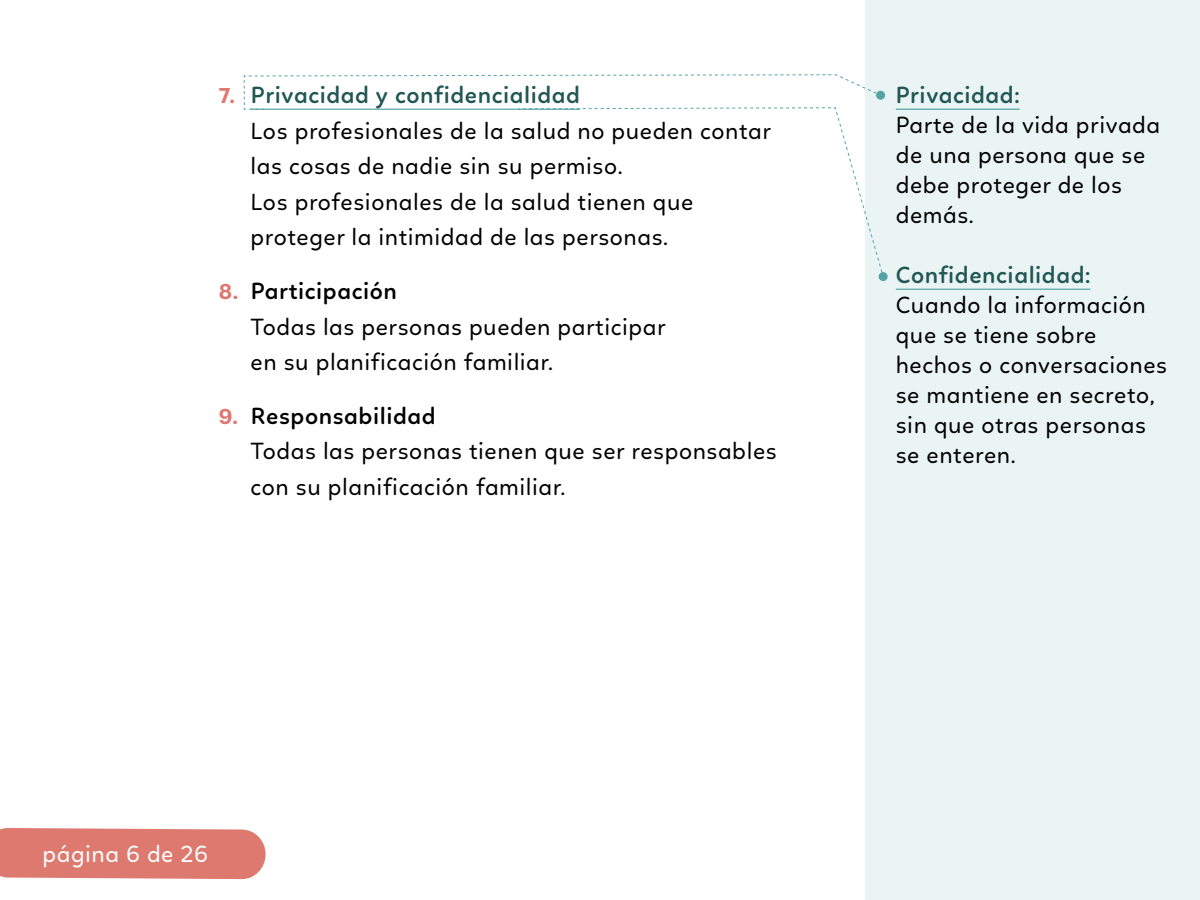
<style>
.page{position:relative;width:1200px;height:900px;background:#fff}
.page>*{position:absolute;margin:0;border:0;box-sizing:border-box;transform-origin:0 0}
.t1{font:24px/30px "Linotte";letter-spacing:.025em;color:#000}
.t2{font:600 24px "Linotte";letter-spacing:.025em;color:#215754}
.t3{font:24px "Linotte";letter-spacing:.025em;color:#fff}
.s1{font-family:"Graphik";font-size:21px;color:#de7870}
.s2{font-family:"Graphik";font-weight:600;font-size:21px;color:#de7870}
.s3{font-weight:600}
</style>
<div class="page">
<div style="left:866px;top:0;width:334px;height:900px;background:#eaf4f4"></div>
<hr style="left:896px;top:109px;width:124px;height:1px;background:#54a3a6">
<hr style="left:896px;top:289px;width:194px;height:1px;background:#54a3a6">
<div style="left:879px;top:272px;width:9px;height:9px;background:#54a3a6;border-radius:50%"></div>
<svg style="left:243px;top:74px;width:640px;height:201px"></svg>
<div style="left:876px;top:91px;width:9px;height:9px;background:#54a3a6;border-radius:50%"></div>
<div style="left:0;top:828px;width:266px;height:51px;background:#de796f"></div>
<hr style="left:251px;top:109px;width:329px;height:1px;background:#54a3a6">
<p class="t2" style="left:219px;top:81px;width:363px"><span class="s1">7.</span> Privacidad y confidencialidad</p>
<p class="t2" style="left:896px;top:81px;width:125px">Privacidad:</p>
<p class="t1" style="left:896px;top:110px;width:266px">Parte de la vida privada de una persona que se debe proteger de los demás.</p>
<p class="t1" style="left:251px;top:113px;width:522px;line-height:35.5px">Los profesionales de la salud no pueden contar las cosas de nadie sin su permiso.<br>Los profesionales de la salud tienen que proteger la intimidad de las personas.</p>
<p class="t1" style="left:251px;top:273px;width:417px;line-height:35.5px;text-indent:-32px"><span class="s2">8.</span> <span class="s3">Participación<br></span>Todas las personas pueden participar en su planificación familiar.</p>
<p class="t1" style="left:251px;top:398px;width:528px;line-height:35.5px;text-indent:-32px"><span class="s2">9.</span> <span class="s3">Responsabilidad<br></span>Todas las personas tienen que ser responsables con su planificación familiar.</p>
<p class="t2" style="left:896px;top:261px;width:196px">Confidencialidad:</p>
<p class="t1" style="left:896px;top:290px;width:273px">Cuando la información que se tiene sobre hechos o conversaciones se mantiene en secreto, sin que otras personas se enteren.</p>
<p class="t3" style="left:43px;top:840px;width:167px">página 6 de 26</p>
</div>
